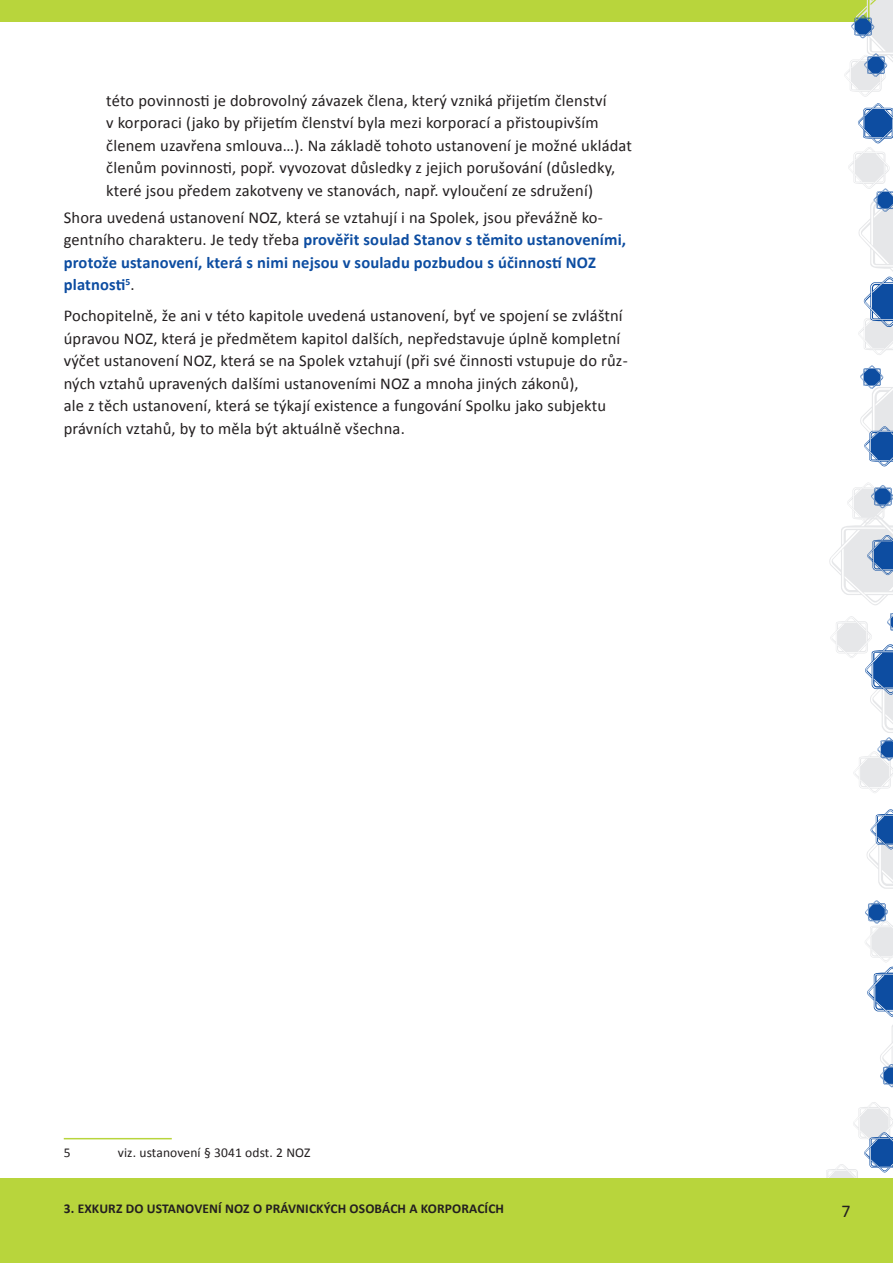
<style>
.page{position:relative;width:893px;height:1263px;background:#fff}
.page>*{position:absolute;margin:0;border:0;box-sizing:border-box;transform-origin:0 0}
.t1{font:18px "Calibri";color:#231f20}
.t2{font:16.5px/22.5px "Calibri";letter-spacing:.01em;color:#231f20}
.t3{font:700 16.5px/22.5px "Calibri";letter-spacing:.01em;color:#0d4da1}
.t4{font:700 13.5px "Calibri";letter-spacing:.01em;color:#231f20}
.footnote{font:13.5px "Calibri";letter-spacing:.01em;color:#231f20}
.s1{font-weight:400;color:#231f20}
</style>
<div class="page">
<div style="left:0;top:0;width:893px;height:21px;background:#b8d53c"></div>
<svg style="left:826px;top:809px;width:67px;height:369px"></svg>
<svg style="left:829px;top:482px;width:64px;height:311px"></svg>
<svg style="left:844px;top:0;width:49px;height:355px"></svg>
<svg style="left:860px;top:365px;width:33px;height:102px"></svg>
<div style="left:0;top:1178px;width:893px;height:85px;background:#b8d53c"></div>
<hr style="left:64px;top:1138px;width:108px;height:1px;background:#b8d53c">
<p class="t2" style="left:106px;top:89px;width:527px">této povinnosti je dobrovolný závazek člena, který vzniká přijetím členství<br>v korporaci (jako by přijetím členství byla mezi korporací a přistoupivším členem uzavřena smlouva…). Na základě tohoto ustanovení je možné ukládat členům povinnosti, popř. vyvozovat důsledky z jejich porušování (důsledky, které jsou předem zakotveny ve stanovách, např. vyloučení ze sdružení)</p>
<p class="t3" style="left:64px;top:206px;width:564px"><span class="s1">Shora uvedená ustanovení NOZ, která se vztahují i na Spolek, jsou převážně ko&shy;gentního charakteru. Je tedy třeba</span> prověřit soulad Stanov s těmito ustanoveními, protože ustanovení, která s nimi nejsou v souladu pozbudou s účinností NOZ platnosti<sup>5</sup><span class="s1">.</span></p>
<p class="t2" style="left:64px;top:305px;width:565px">Pochopitelně, že ani v této kapitole uvedená ustanovení, byť ve spojení se zvláštní úpravou NOZ, která je předmětem kapitol dalších, nepředstavuje úplně kompletní výčet ustanovení NOZ, která se na Spolek vztahují (při své činnosti vstupuje do růz&shy;ných vztahů upravených dalšími ustanoveními NOZ a mnoha jiných zákonů),<br>ale z těch ustanovení, která se týkají existence a fungování Spolku jako subjektu právních vztahů, by to měla být aktuálně všechna.</p>
<p class="footnote" style="left:64px;top:1144px;width:8px">5</p>
<p class="footnote" style="left:118px;top:1144px;width:194px">viz. ustanovení § 3041 odst. 2 NOZ</p>
<p class="t4" style="left:64px;top:1200px;width:442px">3. EXKURZ DO USTANOVENÍ NOZ O PRÁVNICKÝCH OSOBÁCH A KORPORACÍCH</p>
<p class="t1" style="left:841px;top:1199px;width:11px">7</p>
</div>
